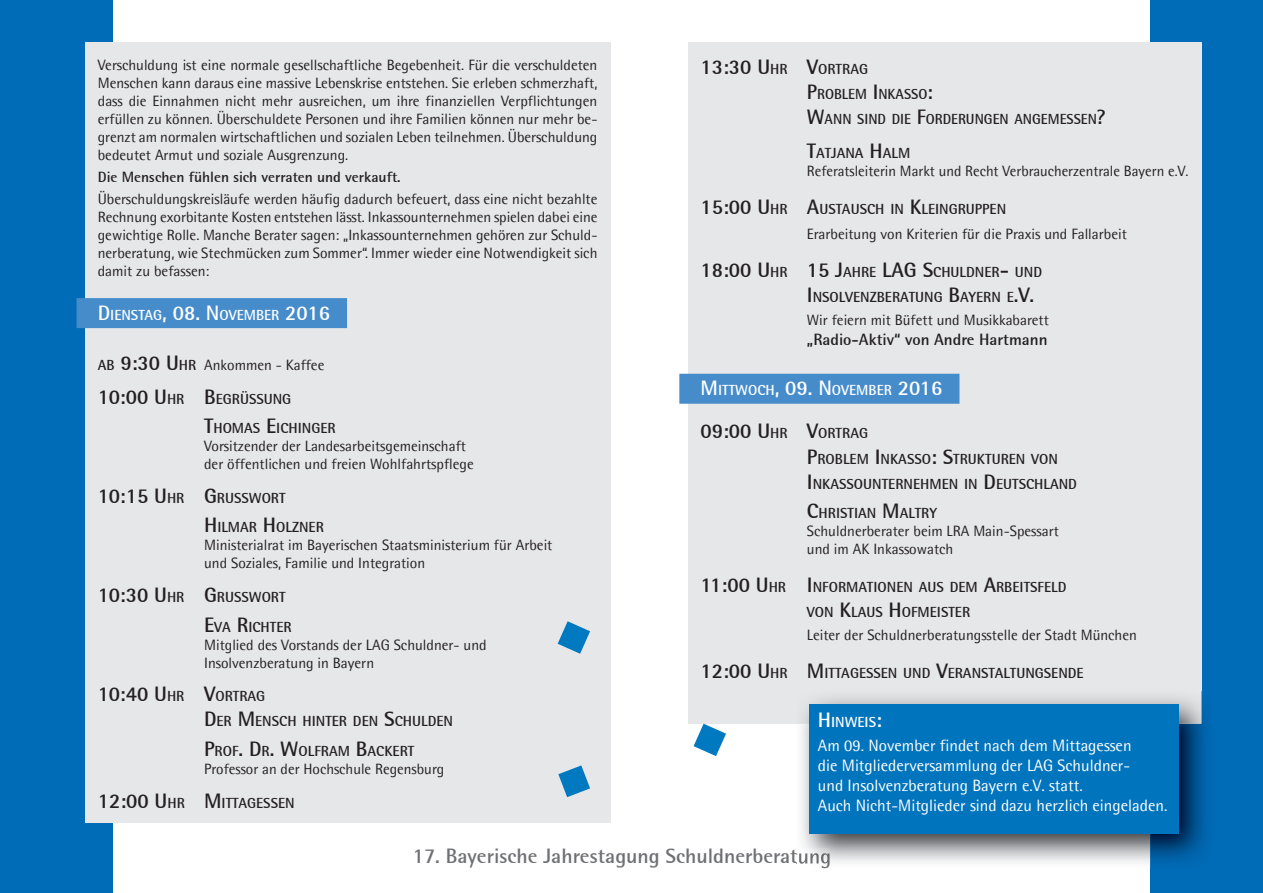
<style>
.page{position:relative;width:1263px;height:893px;background:#fff}
.page>*{position:absolute;margin:0;border:0;box-sizing:border-box;transform-origin:0 0}
.t1{font:700 21px "Rotis Semi Sans 55";color:#6f7073}
.t2{font:16.5px/19.8px "Rotis Semi Sans";color:#fff}
.t3{font:700 16.5px "Rotis Semi Sans 55";color:#231f20}
.t4{font:15px/18px "Rotis Semi Sans";color:#231f20}
.t5{font:700 15px "Rotis Semi Sans 55";color:#231f20}
.t6{font:700 14.7px/25.2px "Rotis Semi Sans 55";color:#231f20}
.t7{font:700 14.7px "Rotis Semi Sans 55";color:#fff}
.s1{font-size:21px}
.s2{font-family:"Rotis Semi Sans 55";font-weight:700;font-size:14.7px}
.s3{font-family:"Rotis Semi Sans 55";font-weight:700;font-size:21px}
</style>
<div class="page">
<div style="left:0;top:0;width:113px;height:893px;background:#006bb6"></div>
<div style="left:85px;top:43px;width:525px;height:780px;background:#e6e7e9"></div>
<div style="left:77px;top:298px;width:270px;height:30px;background:#468cca"></div>
<div style="left:1150px;top:0;width:113px;height:893px;background:#006bb6"></div>
<div style="left:688px;top:43px;width:513px;height:681px;background:#e6e7e9"></div>
<div style="left:679px;top:374px;width:280px;height:30px;background:#468cca"></div>
<svg style="left:558px;top:621px;width:32px;height:33px"></svg>
<svg style="left:558px;top:765px;width:32px;height:32px"></svg>
<svg style="left:693px;top:724px;width:33px;height:32px"></svg>
<img style="left:801px;top:724px;width:349px;height:142px">
<img style="left:796px;top:849px;width:33px;height:19px">
<img style="left:1150px;top:691px;width:55px;height:177px">
<img style="left:803px;top:691px;width:398px;height:33px">
<div style="left:809px;top:704px;width:370px;height:130px;background:#0074bc"></div>
<p class="t4" style="left:98px;top:56px;width:501px;text-align:justify">Verschuldung ist eine normale gesellschaftliche Begebenheit. Für die verschuldeten Menschen kann daraus eine massive Lebenskrise entstehen. Sie erleben schmerzhaft, dass die Einnahmen nicht mehr ausreichen, um ihre finanziellen Verpflichtungen erfüllen zu können. Überschuldete Personen und ihre Familien können nur mehr be&shy;grenzt am normalen wirtschaftlichen und sozialen Leben teilnehmen. Überschuldung bedeutet Armut und soziale Ausgrenzung.</p>
<p class="t5" style="left:98px;top:168px;width:304px">Die Menschen fühlen sich verraten und verkauft.</p>
<p class="t4" style="left:98px;top:190px;width:501px;text-align:justify">Überschuldungskreisläufe werden häufig dadurch befeuert, dass eine nicht bezahlte Rechnung exorbitante Kosten entstehen lässt. Inkassounternehmen spielen dabei eine gewichtige Rolle. Manche Berater sagen: „Inkassounternehmen gehören zur Schuld&shy;nerberatung, wie Stechmücken zum Sommer“. Immer wieder eine Notwendigkeit sich damit zu befassen:</p>
<p class="t7" style="left:98px;top:306px;width:234px"><span class="s1">D</span>IENSTAG<span class="s1">, 08. N</span>OVEMBER <span class="s1">2016</span></p>
<p class="t4" style="left:98px;top:356px;width:228px"><span class="s2">AB</span> <span class="s3">9:30 U</span><span class="s2">HR</span> Ankommen - Kaffee</p>
<p class="t6" style="left:204px;top:384px;width:133px;line-height:29.4px;text-indent:-106px"><span class="s1">10:00 U</span>HR <span class="s1">B</span>EGRÜSSUNG<br><span class="s1">T</span>HOMAS <span class="s1">E</span>ICHINGER</p>
<p class="t4" style="left:204px;top:437px;width:271px">Vorsitzender der Landesarbeitsgemeinschaft der öffentlichen und freien Wohlfahrtspflege</p>
<p class="t6" style="left:204px;top:483px;width:121px;line-height:29.4px;text-indent:-106px"><span class="s1">10:15 U</span>HR <span class="s1">G</span>RUSSWORT<br><span class="s1">H</span>ILMAR <span class="s1">H</span>OLZNER</p>
<p class="t4" style="left:204px;top:536px;width:350px">Ministerialrat im Bayerischen Staatsministerium für Arbeit und Soziales, Familie und Integration</p>
<p class="t6" style="left:204px;top:582px;width:89px;line-height:29.4px;text-indent:-106px"><span class="s1">10:30 U</span>HR <span class="s1">G</span>RUSSWORT<br><span class="s1">E</span>VA <span class="s1">R</span>ICHTER</p>
<p class="t4" style="left:204px;top:635px;width:284px">Mitglied des Vorstands der LAG Schuldner- und<br>Insolvenzberatung in Bayern</p>
<p class="t6" style="left:204px;top:683px;width:250px;text-indent:-106px"><span class="s1">10:40 U</span>HR <span class="s1">V</span>ORTRAG<br><span class="s1">D</span>ER <span class="s1">M</span>ENSCH HINTER DEN <span class="s1">S</span>CHULDEN</p>
<p class="t6" style="left:204px;top:738px;width:212px"><span class="s1">P</span>ROF<span class="s1">. D</span>R<span class="s1">. W</span>OLFRAM <span class="s1">B</span>ACKERT</p>
<p class="t4" style="left:204px;top:760px;width:242px">Professor an der Hochschule Regensburg</p>
<p class="t6" style="left:98px;top:790px;width:198px"><span class="s1">12:00 U</span>HR <span class="s1">M</span>ITTAGESSEN</p>
<p class="t6" style="left:807px;top:56px;width:301px;text-indent:-106px"><span class="s1">13:30 U</span>HR <span class="s1">V</span>ORTRAG<br><span class="s1">P</span>ROBLEM <span class="s1">I</span>NKASSO<span class="s1">:<br>W</span>ANN SIND DIE <span class="s1">F</span>ORDERUNGEN ANGEMESSEN<span class="s1">?</span></p>
<p class="t6" style="left:807px;top:140px;width:105px"><span class="s1">T</span>ATJANA <span class="s1">H</span>ALM</p>
<p class="t4" style="left:807px;top:162px;width:383px">Referatsleiterin Markt und Recht Verbraucherzentrale Bayern e.V.</p>
<p class="t6" style="left:701px;top:196px;width:307px"><span class="s1">15:00 U</span>HR <span class="s1">A</span>USTAUSCH IN <span class="s1">K</span>LEINGRUPPEN</p>
<p class="t4" style="left:807px;top:225px;width:321px">Erarbeitung von Kriterien für die Praxis und Fallarbeit</p>
<p class="t6" style="left:807px;top:259px;width:237px;text-indent:-106px"><span class="s1">18:00 U</span>HR <span class="s1">15 J</span>AHRE <span class="s1">LAG S</span>CHULDNER<span class="s1">-</span> UND<br><span class="s1">I</span>NSOLVENZBERATUNG <span class="s1">B</span>AYERN E<span class="s1">.V.</span></p>
<p class="t4" style="left:807px;top:310px;width:243px">Wir feiern mit Büfett und Musikkabarett</p>
<p class="t3" style="left:807px;top:329px;width:242px">„Radio-Aktiv“ von Andre Hartmann</p>
<p class="t7" style="left:701px;top:381px;width:243px"><span class="s1">M</span>ITTWOCH<span class="s1">, 09. N</span>OVEMBER <span class="s1">2016</span></p>
<p class="t6" style="left:807px;top:421px;width:272px;text-indent:-106px"><span class="s1">09:00 U</span>HR <span class="s1">V</span>ORTRAG<br><span class="s1">P</span>ROBLEM <span class="s1">I</span>NKASSO<span class="s1">: S</span>TRUKTUREN VON<br><span class="s1">I</span>NKASSOUNTERNEHMEN IN <span class="s1">D</span>EUTSCHLAND</p>
<p class="t6" style="left:807px;top:500px;width:132px"><span class="s1">C</span>HRISTIAN <span class="s1">M</span>ALTRY</p>
<p class="t4" style="left:807px;top:522px;width:253px">Schuldnerberater beim LRA Main-Spessart und im AK Inkassowatch</p>
<p class="t6" style="left:807px;top:574px;width:261px;text-indent:-106px"><span class="s1">11:00 U</span>HR <span class="s1">I</span>NFORMATIONEN AUS DEM <span class="s1">A</span>RBEITSFELD<br>VON <span class="s1">K</span>LAUS <span class="s1">H</span>OFMEISTER</p>
<p class="t4" style="left:807px;top:625px;width:331px">Leiter der Schuldnerberatungsstelle der Stadt München</p>
<p class="t6" style="left:701px;top:660px;width:385px"><span class="s1">12:00 U</span>HR <span class="s1">M</span>ITTAGESSEN UND <span class="s1">V</span>ERANSTALTUNGSENDE</p>
<p class="t7" style="left:818px;top:713px;width:66px"><span class="s1">H</span>INWEIS<span class="s1">:</span></p>
<p class="t2" style="left:818px;top:735px;width:351px">Am 09. November findet nach dem Mittagessen<br>die Mitgliederversammlung der LAG Schuldner-<br>und Insolvenzberatung Bayern e.V. statt.<br>Auch Nicht-Mitglieder sind dazu herzlich eingeladen.</p>
<h1 class="t1" style="left:413px;top:843px;width:420px">17. Bayerische Jahrestagung Schuldnerberatung</h1>
</div>
